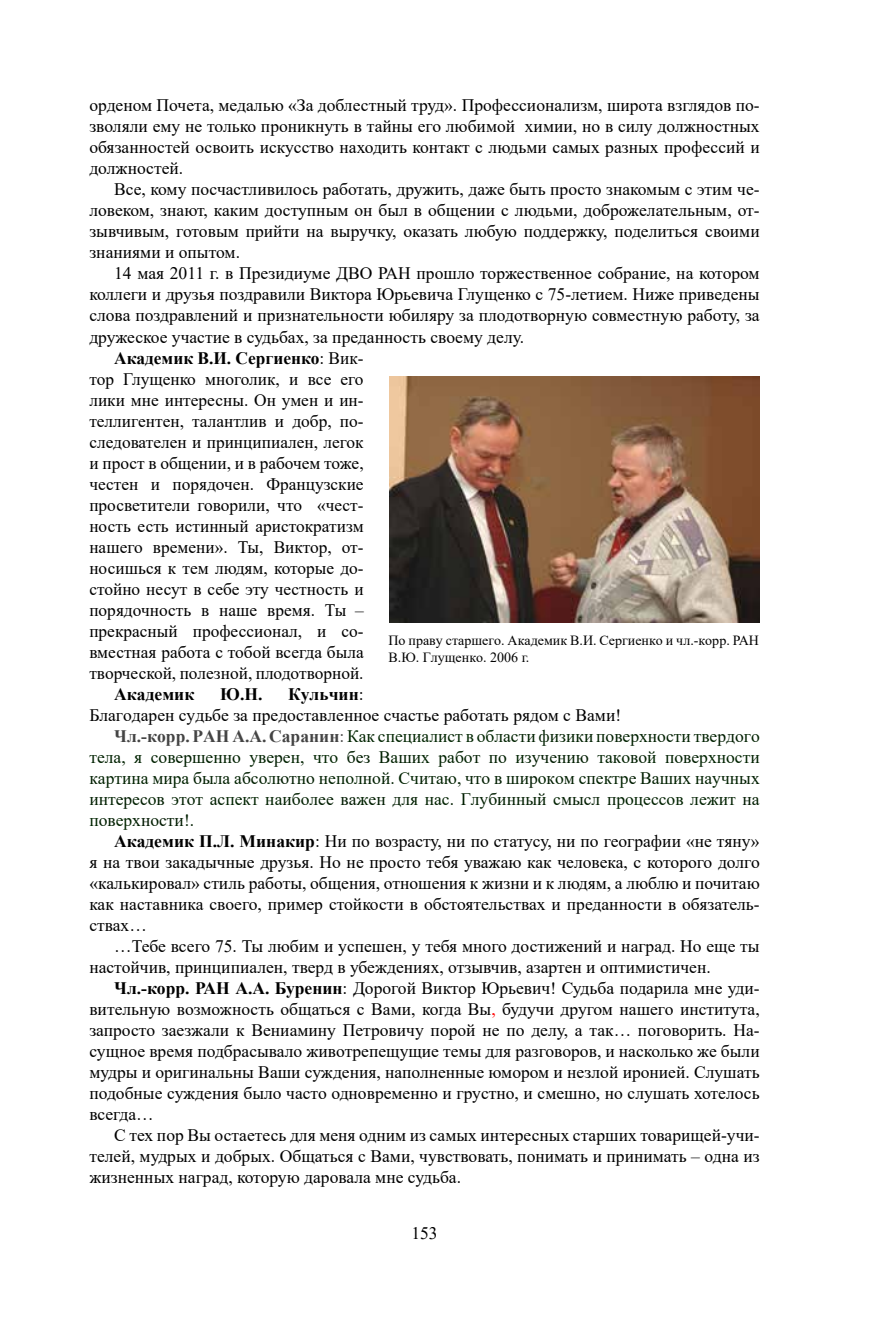
<style>
.page{position:relative;width:869px;height:1340px;background:#fff}
.page>*{position:absolute;margin:0;border:0;box-sizing:border-box;transform-origin:0 0}
.t1{font:17.5px/21px "Times New Roman PSMT2";color:#000;text-align:justify}
.t2{font:17.5px/21px "Times New Roman PSMT2";color:#020;text-align:justify}
.t3{font:17.5px "Times New Roman PS Bold MT2";color:#444}
.t4{font:17.5px "Times New Roman PS Bold MT2";color:#000}
.t5{font:14px/17.5px "Times New Roman PSMT2";color:#000}
.s1{font-family:"Times New Roman PSMT2"}
.s2{font-family:"Times New Roman PSMT4"}
.s3{font-family:"Times New Roman PSMT2";color:#002400}
.s4{font-family:"Times New Roman PSMT2";color:#002500}
.s5{font-family:"Times New Roman PSMT2";color:#002600}
.s6{font-family:"Times New Roman PSMT2";color:#002300}
.s7{font-family:"Times New Roman PSMT2";color:#002100}
.s8{font-family:"Times New Roman PSMT2";color:#020}
.s9{font-family:"Times New Roman PSMT2";color:#001f00}
.s10{font-family:"Times New Roman PSMT2";color:#002000}
.s11{font-family:"Times New Roman PSMT2";color:#001d00}
.s12{font-family:"Times New Roman PSMT2";color:#001e00}
.s13{color:#002100}
.s14{color:#002300}
.s15{color:#001f00}
.s16{color:#001d00}
.s17{color:#002400}
.s18{color:#002500}
.s19{color:#001e00}
.s20{color:#002000}
.s21{color:#001c00}
.s22{color:#001b00}
.s23{color:#001900}
.s24{color:#032600}
.s25{color:#001800}
.s26{font-family:"Times New Roman PS Bold MT2"}
.s27{color:#f00}
</style>
<div class="page">
<img style="left:389px;top:376px;width:370px;height:246px">
<p class="t1" style="left:89px;top:94px;width:671px">орденом Почета, медалью «За доблестный труд». Профессионализм, широта взглядов по&shy;зволяли ему не только проникнуть в тайны его любимой химии, но в силу должностных обязанностей освоить искусство находить контакт с людьми самых разных профессий и должностей.</p>
<p class="t1" style="left:89px;top:178px;width:671px;text-indent:25px">Все, кому посчастливилось работать, дружить, даже быть просто знакомым с этим че&shy;ловеком, знают, каким доступным он был в общении с людьми, доброжелательным, от&shy;зывчивым, готовым прийти на выручку, оказать любую поддержку, поделиться своими знаниями и опытом.</p>
<p class="t1" style="left:89px;top:262px;width:671px;text-indent:25px">14 мая 2011 г. в Президиуме ДВО РАН прошло торжественное собрание, на котором коллеги и друзья поздравили Виктора Юрьевича Глущенко с 75-летием. Ниже приведены слова поздравлений и признательности юбиляру за плодотворную совместную работу, за дружеское участие в судьбах, за преданность своему делу.</p>
<p class="t4" style="left:114px;top:345px;width:251px">Академик В.И. Сергиенко<span class="s1">: Вик</span><span class="s2">-</span></p>
<p class="t1" style="left:89px;top:367px;width:276px">тор Глущенко многолик, и все его лики мне интересны. Он умен и ин&shy;теллигентен, талантлив и добр, по&shy;следователен и принципиален, легок и прост в общении, и в рабочем тоже, честен и порядочен. Французские просветители говорили, что «чест&shy;ность есть истинный аристократизм нашего времени». Ты, Виктор, от&shy;носишься к тем людям, которые до&shy;стойно несут в себе эту честность и порядочность в наше время. Ты – прекрасный профессионал, и со&shy;вместная работа с тобой всегда была творческой, полезной, плодотворной.</p>
<p class="t4" style="left:114px;top:681px;width:82px">Академик</p>
<p class="t4" style="left:220px;top:681px;width:44px">Ю.Н.</p>
<p class="t4" style="left:288px;top:681px;width:77px">Кульчин<span class="s1">:</span></p>
<p class="t1" style="left:89px;top:703px;width:533px">Благодарен судьбе за предоставленное счастье работать рядом с Вами!</p>
<p class="t3" style="left:114px;top:723px;width:646px">Чл.-корр. РАН А.А. Саранин<span class="s1">:</span> <span class="s3">Как</span> <span class="s4">специалист</span> <span class="s5">в об</span><span class="s6">лас</span><span class="s7">ти фи</span><span class="s8">зи</span><span class="s7">ки</span> <span class="s8">п</span><span class="s9">ов</span><span class="s8">е</span><span class="s7">р</span><span class="s8">х</span><span class="s10">нос</span><span class="s8">ти тве</span><span class="s11">рд</span><span class="s12">о</span><span class="s8">го</span></p>
<p class="t2" style="left:89px;top:745px;width:671px">те<span class="s13">ла,</span> <span class="s14">я</span> <span class="s13">со</span><span class="s14">в</span><span class="s15">ер</span><span class="s13">ше</span>н<span class="s13">но</span> у<span class="s14">ве</span><span class="s16">р</span><span class="s13">е</span><span class="s17">н</span><span class="s13">,</span> <span class="s17">ч</span><span class="s18">то</span> <span class="s19">без</span> <span class="s20">В</span>а<span class="s19">ш</span><span class="s15">и</span><span class="s14">х</span> рабо<span class="s16">т</span> <span class="s15">по</span> <span class="s14">и</span><span class="s13">з</span><span class="s16">у</span><span class="s21">че</span><span class="s19">нию</span> та<span class="s15">к</span>о<span class="s19">во</span><span class="s17">й</span> <span class="s20">по</span><span class="s19">ве</span><span class="s17">рхност</span><span class="s13">и </span><span class="s19">к</span>артина <span class="s20">ми</span><span class="s14">ра</span> <span class="s15">бы</span><span class="s20">ла</span> а<span class="s15">бс</span><span class="s20">о</span>л<span class="s16">ют</span>н<span class="s19">о</span> <span class="s20">н</span>е<span class="s13">п</span><span class="s14">ол</span><span class="s15">но</span><span class="s20">й.</span> <span class="s14">Сч</span><span class="s15">и</span>таю<span class="s15">,</span> <span class="s19">что</span> <span class="s15">в ши</span><span class="s21">р</span><span class="s14">о</span><span class="s16">к</span>о<span class="s15">м</span> с<span class="s16">п</span>ектр<span class="s16">е</span> <span class="s15">Ва</span><span class="s13">ши</span><span class="s15">х</span> <span class="s13">науч</span>н<span class="s19">ых </span><span class="s15">ин</span>т<span class="s15">е</span><span class="s16">р</span><span class="s15">е</span><span class="s19">с</span><span class="s14">о</span><span class="s19">в</span> э<span class="s20">т</span><span class="s13">от</span> <span class="s20">ас</span><span class="s17">пект</span> на<span class="s20">ибо</span><span class="s19">ле</span><span class="s16">е</span> <span class="s22">ва</span>ж<span class="s19">е</span><span class="s21">н</span> <span class="s19">дл</span><span class="s20">я</span> нас<span class="s16">.</span> <span class="s15">Глубинный</span> с<span class="s19">мы</span><span class="s16">сл</span> <span class="s15">п</span>роце<span class="s13">сс</span><span class="s14">ов</span> <span class="s13">л</span>еж<span class="s13">ит</span> <span class="s23">н</span><span class="s19">а </span><span class="s18">п</span><span class="s19">ов</span><span class="s24">ер</span><span class="s19">х</span><span class="s25">н</span><span class="s19">о</span><span class="s23">с</span><span class="s22">ти</span><span class="s15">!.</span></p>
<p class="t1" style="left:89px;top:829px;width:671px;text-indent:25px"><span class="s26">Академик П.Л. Минакир</span>: Ни по возрасту, ни по статусу, ни по географии «не тяну» я на твои закадычные друзья. Но не просто тебя уважаю как человека, с которого долго «калькировал» стиль работы, общения, отношения к жизни и к людям, а люблю и почитаю как наставника своего, пример стойкости в обстоятельствах и преданности в обязатель&shy;ствах…</p>
<p class="t1" style="left:89px;top:934px;width:671px;text-indent:25px">…Тебе всего 75. Ты любим и успешен, у тебя много достижений и наград. Но еще ты настойчив, принципиален, тверд в убеждениях, отзывчив, азартен и оптимистичен.</p>
<p class="t1" style="left:89px;top:976px;width:671px;text-indent:25px"><span class="s26">Чл.-корр. РАН А.А. Буренин</span>: Дорогой Виктор Юрьевич! Судьба подарила мне уди&shy;вительную возможность общаться с Вами, когда Вы<span class="s27">,</span> будучи другом нашего института, запросто заезжали к Вениамину Петровичу порой не по делу, а так… поговорить. На&shy;сущное время подбрасывало животрепещущие темы для разговоров, и насколько же были мудры и оригинальны Ваши суждения, наполненные юмором и незлой иронией. Слушать подобные суждения было часто одновременно и грустно, и смешно, но слушать хотелось всегда…</p>
<p class="t1" style="left:89px;top:1123px;width:671px;text-indent:25px">С тех пор Вы остаетесь для меня одним из самых интересных старших товарищей-учи&shy;телей, мудрых и добрых. Общаться с Вами, чувствовать, понимать и принимать – одна из жизненных наград, которую даровала мне судьба.</p>
<p class="t5" style="left:388px;top:631px;width:372px">По праву старшего. Академик В.И. Сергиенко и чл.-корр. РАН<br>В.Ю. Глущенко. 2006 г.</p>
<p class="t1" style="left:411px;top:1221px;width:28px">153</p>
</div>
